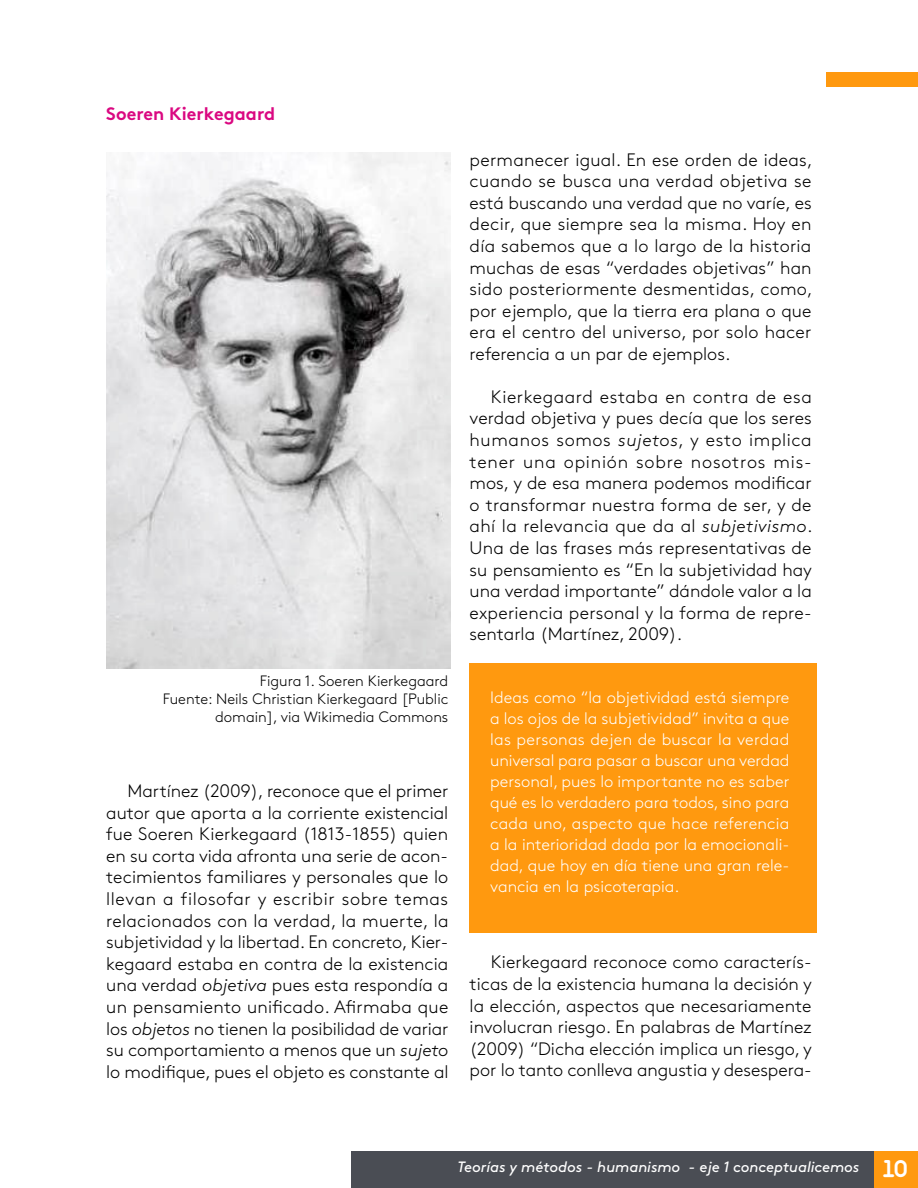
<style>
.page{position:relative;width:918px;height:1188px;background:#fff}
.page>*{position:absolute;margin:0;border:0;box-sizing:border-box;transform-origin:0 0}
.t1{font:300 18px/21.6px "Brown Std";letter-spacing:.005em;color:#000;text-align:justify}
.t2{font:18px "Brown Std Bold Alt";color:#da0881}
.t3{font:300 16.5px/21px "Brown Std";color:#fff;text-align:justify}
.t4{font:300 15px/18px "Brown Std";color:#000;text-align:right}
.t5{font:italic 15px "Brown Std";letter-spacing:-.005em;color:#fff}
.s1{font-style:italic}
.s2{font-family:"Areandina Voz";font-style:normal;font-size:24px}
</style>
<div class="page">
<div style="left:826px;top:72px;width:92px;height:15px;background:#ff990f"></div>
<div style="left:873px;top:1151px;width:45px;height:37px;background:#ff990f"></div>
<div style="left:351px;top:1151px;width:522px;height:37px;background:#4a4d54"></div>
<div style="left:470px;top:663px;width:347px;height:270px;background:#ff990f"></div>
<img style="left:106px;top:152px;width:344px;height:516px">
<p class="t2" style="left:106px;top:103px;width:170px">Soeren Kierkegaard</p>
<p class="t4" style="left:163px;top:672px;width:287px">Figura 1. Soeren Kierkegaard<br>Fuente: Neils Christian Kierkegaard [Public domain], via Wikimedia Commons</p>
<p class="t1" style="left:106px;top:780px;width:344px;text-indent:21px">Martínez (2009), reconoce que el primer autor que aporta a la corriente existencial fue Soeren Kierkegaard (1813-1855) quien en su corta vida afronta una serie de acon&shy;tecimientos familiares y personales que lo llevan a filosofar y escribir sobre temas relacionados con la verdad, la muerte, la subjetividad y la libertad. En concreto, Kier&shy;kegaard estaba en contra de la existencia una verdad <span class="s1">objetiva</span> pues esta respondía a un pensamiento unificado. Afirmaba que los <span class="s1">objetos</span> no tienen la posibilidad de variar su comportamiento a menos que un <span class="s1">sujeto </span>lo modifique, pues el objeto es constante al</p>
<p class="t1" style="left:470px;top:149px;width:345px">permanecer igual. En ese orden de ideas, cuando se busca una verdad objetiva se está buscando una verdad que no varíe, es decir, que siempre sea la misma. Hoy en día sabemos que a lo largo de la historia muchas de esas “verdades objetivas” han sido posteriormente desmentidas, como, por ejemplo, que la tierra era plana o que era el centro del universo, por solo hacer referencia a un par de ejemplos.</p>
<p class="t1" style="left:470px;top:386px;width:344px;text-align:left;text-indent:21px">Kierkegaard estaba en contra de esa verdad objetiva y pues decía que los seres humanos somos <span class="s1">sujetos</span>, y esto implica tener una opinión sobre nosotros mis&shy;mos, y de esa manera podemos modificar o transformar nuestra forma de ser, y de ahí la relevancia que da al <span class="s1">subjetivismo</span>.<br>Una de las frases más representativas de su pensamiento es “En la subjetividad hay una verdad importante” dándole valor a la experiencia personal y la forma de repre&shy;sentarla (Martínez, 2009).</p>
<p class="t3" style="left:490px;top:687px;width:301px">Ideas como “la objetividad está siempre a los ojos de la subjetividad” invita a que las personas dejen de buscar la verdad universal para pasar a buscar una verdad personal, pues lo importante no es saber qué es lo verdadero para todos, sino para cada uno, aspecto que hace referencia a la interioridad dada por la emocionali&shy;dad, que hoy en día tiene una gran rele&shy;vancia en la psicoterapia.</p>
<p class="t1" style="left:470px;top:952px;width:344px;text-indent:21px">Kierkegaard reconoce como caracterís&shy;ticas de la existencia humana la decisión y la elección, aspectos que necesariamente involucran riesgo. En palabras de Martínez (2009) “Dicha elección implica un riesgo, y por lo tanto conlleva angustia y desespera-</p>
<p class="t5" style="left:458px;top:1158px;width:452px">Teorías y métodos - humanismo - eje 1 conceptualicemos <span class="s2">10</span></p>
</div>
